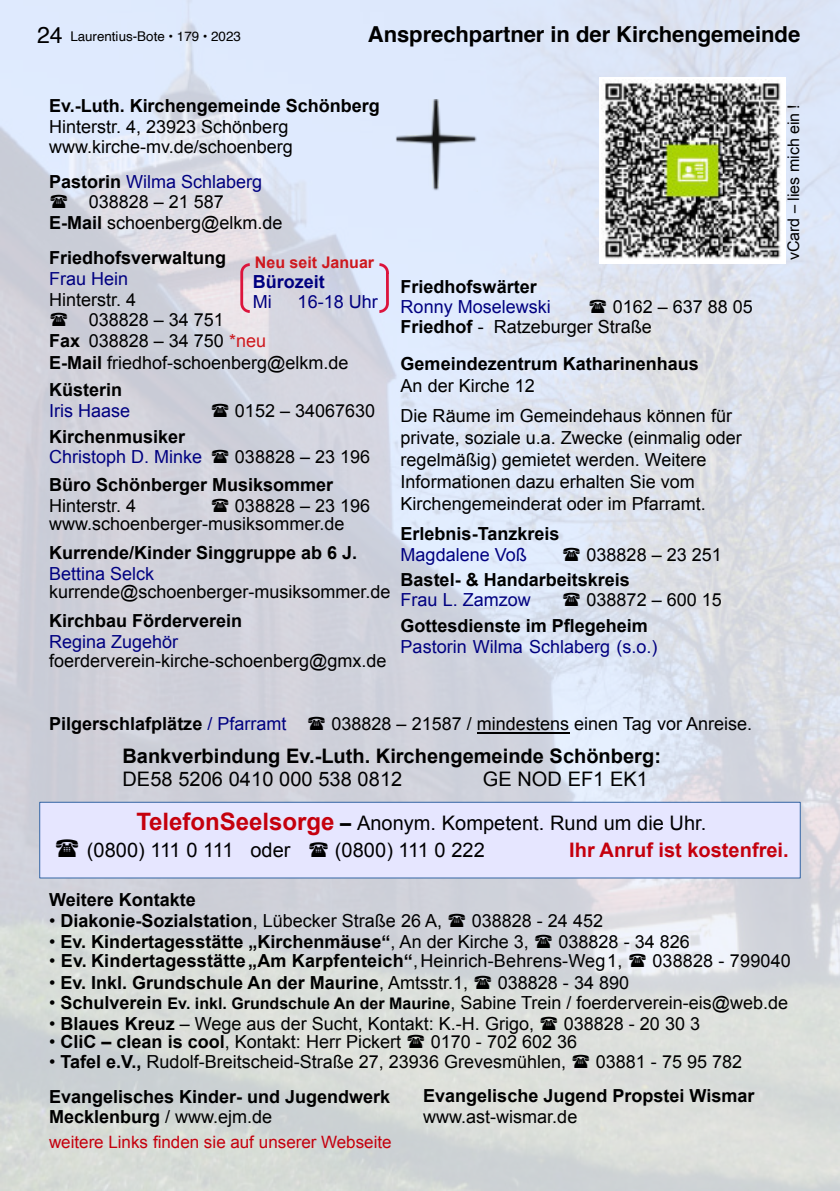
<style>
.page{position:relative;width:840px;height:1191px;background:#fff}
.page>*{position:absolute;margin:0;border:0;box-sizing:border-box;transform-origin:0 0}
.t1{font:700 22px "Helvetica";color:#000}
.t2{font:20px/27.6px "Arial";color:#000}
.t3{font:700 20px "Arial";color:#000}
.t4{font:700 20px "Arial";color:#c5000d}
.t5{font:18px/20.6px "Arial";color:#000}
.t6{font:700 18px/24.8px "Arial";color:#000}
.t7{font:18px/20.6px "Arial";color:#000080}
.t8{font:700 18px "Arial";color:#000080}
.t9{font:17px "Arial";letter-spacing:-.005em;color:#c5000d}
.t10{font:16px "Arial Unicode MS";color:#000}
.t11{font:700 16px "Arial";color:#ce181e}
.t12{font:13.4px "Helvetica";letter-spacing:-.005em;color:#000}
.s1{font-size:23px}
.s2{font-weight:700}
.s3{color:#000080}
.s4{color:#ce181e}
.s5{font-weight:700;color:#000}
.s6{color:#000}
.s7{font-weight:400}
.s8{font-weight:700;font-size:24px;color:#c5000d}
.s9{font-weight:700;font-size:16px}
</style>
<div class="page">
<img style="left:0;top:0;width:839px;height:1191px">
<img style="left:395px;top:100px;width:82px;height:91px">
<div style="left:40px;top:802px;width:759px;height:76px;background:#e6e6ff;border:1px solid #3465a4"></div>
<hr style="left:476px;top:732px;width:92px;height:1px;background:#000">
<svg style="left:238px;top:262px;width:14px;height:53px"></svg>
<svg style="left:376px;top:261px;width:14px;height:53px"></svg>
<hr style="left:598px;top:77px;width:187px;height:3px;background:#fff">
<hr style="left:598px;top:261px;width:187px;height:3px;background:#fff">
<hr style="left:598px;top:80px;width:3px;height:181px;background:#fff">
<hr style="left:782px;top:80px;width:3px;height:181px;background:#fff">
<img style="left:601px;top:80px;width:181px;height:181px">
<p class="t12" style="left:37px;top:31px;width:205px"><span class="s1">24</span> Laurentius-Bote • 179 • 2023</p>
<p class="t1" style="left:367px;top:25px;width:433px">Ansprechpartner in der Kirchengemeinde</p>
<p class="t6" style="left:49px;top:95px;width:332px">Ev.-Luth. Kirchengemeinde Schönberg</p>
<p class="t5" style="left:49px;top:118px;width:245px">Hinterstr. 4, 23923 Schönberg www.kirche-mv.de/schoenberg</p>
<p class="t5" style="left:49px;top:173px;width:235px"><span class="s2">Pastorin</span> <span class="s3">Wilma Schlaberg </span>☎ 038828 – 21 587<br><span class="s2">E-Mail</span> schoenberg@elkm.de</p>
<p class="t6" style="left:49px;top:247px;width:178px">Friedhofsverwaltung</p>
<p class="t7" style="left:49px;top:270px;width:80px">Frau Hein</p>
<p class="t5" style="left:49px;top:290px;width:218px">Hinterstr. 4<br>☎ 038828 – 34 751<br><span class="s2">Fax</span> 038828 – 34 750 <span class="s4">*neu</span></p>
<p class="t11" style="left:255px;top:256px;width:121px">Neu seit Januar</p>
<p class="t8" style="left:252px;top:275px;width:73px">Bürozeit</p>
<p class="t7" style="left:252px;top:293px;width:20px">Mi</p>
<p class="t7" style="left:297px;top:293px;width:82px">16-18 Uhr</p>
<p class="t5" style="left:49px;top:354px;width:301px"><span class="s2">E-Mail</span> friedhof-schoenberg@elkm.de</p>
<p class="t6" style="left:49px;top:379px;width:74px">Küsterin</p>
<p class="t7" style="left:49px;top:402px;width:82px">Iris Haase</p>
<p class="t5" style="left:210px;top:402px;width:166px">☎ 0152 – 34067630</p>
<p class="t7" style="left:49px;top:428px;width:322px"><span class="s5">Kirchenmusiker<br></span>Christoph D. Minke <span class="s6">☎ 038828 – 23 196</span></p>
<p class="t6" style="left:49px;top:474px;width:285px">Büro Schönberger Musiksommer</p>
<p class="t5" style="left:49px;top:496px;width:88px">Hinterstr. 4</p>
<p class="t5" style="left:210px;top:496px;width:161px">☎ 038828 – 23 196</p>
<p class="t5" style="left:49px;top:515px;width:297px">www.schoenberger-musiksommer.de</p>
<p class="t6" style="left:49px;top:542px;width:309px">Kurrende/Kinder Singgruppe ab 6 J.</p>
<p class="t7" style="left:49px;top:565px;width:106px">Bettina Selck</p>
<p class="t5" style="left:49px;top:583px;width:343px">kurrende@schoenberger-musiksommer.de</p>
<p class="t6" style="left:49px;top:610px;width:194px">Kirchbau Förderverein</p>
<p class="t7" style="left:49px;top:633px;width:131px">Regina Zugehör</p>
<p class="t5" style="left:49px;top:652px;width:339px">foerderverein-kirche-schoenberg@gmx.de</p>
<p class="t6" style="left:400px;top:276px;width:138px">Friedhofswärter</p>
<p class="t7" style="left:400px;top:298px;width:152px">Ronny Moselewski</p>
<p class="t5" style="left:400px;top:299px;width:353px;line-height:20px;text-indent:187px">☎ 0162 – 637 88 05<br><span class="s2">Friedhof</span> - Ratzeburger Straße</p>
<p class="t6" style="left:400px;top:353px;width:299px">Gemeindezentrum Katharinenhaus</p>
<p class="t5" style="left:400px;top:373px;width:333px;line-height:30px">An der Kirche 12<br>Die Räume im Gemeindehaus können für</p>
<p class="t5" style="left:400px;top:429px;width:342px;line-height:22px">private, soziale u.a. Zwecke (einmalig oder regelmäßig) gemietet werden. Weitere Informationen dazu erhalten Sie vom Kirchengemeinderat oder im Pfarramt.</p>
<p class="t6" style="left:400px;top:523px;width:160px">Erlebnis-Tanzkreis</p>
<p class="t7" style="left:400px;top:546px;width:128px">Magdalene Voß</p>
<p class="t6" style="left:400px;top:544px;width:322px;text-indent:161px">☎ <span class="s7">038828 – 23 251<br></span>Bastel- &amp; Handarbeitskreis</p>
<p class="t7" style="left:400px;top:591px;width:131px">Frau L. Zamzow</p>
<p class="t5" style="left:561px;top:591px;width:161px">☎ 038872 – 600 15</p>
<p class="t6" style="left:400px;top:615px;width:248px">Gottesdienste im Pflegeheim</p>
<p class="t7" style="left:400px;top:637px;width:258px">Pastorin Wilma Schlaberg (s.o.)</p>
<p class="t5" style="left:49px;top:715px;width:704px"><span class="s2">Pilgerschlafplätze</span> <span class="s3">/ Pfarramt</span> ☎ 038828 – 21587 / mindestens einen Tag vor Anreise.</p>
<p class="t3" style="left:122px;top:748px;width:539px">Bankverbindung Ev.-Luth. Kirchengemeinde Schönberg:</p>
<p class="t2" style="left:122px;top:767px;width:281px">DE58 5206 0410 000 538 0812</p>
<p class="t2" style="left:482px;top:767px;width:166px">GE NOD EF1 EK1</p>
<p class="t10" style="left:787px;top:260px;width:158px;rotate:-90deg">vCard – lies mich ein !</p>
<p class="t2" style="left:54px;top:810px;width:653px;text-indent:82px"><span class="s8">TelefonSeelsorge</span> <span class="s2">–</span> Anonym. Kompetent. Rund um die Uhr. ☎ (0800) 111 0 111 oder ☎ (0800) 111 0 222</p>
<p class="t4" style="left:569px;top:842px;width:221px">Ihr Anruf ist kostenfrei.</p>
<p class="t6" style="left:49px;top:889px;width:148px">Weitere Kontakte</p>
<p class="t5" style="left:49px;top:912px;width:555px">• <span class="s2">Diakonie-Sozialstation</span>, Lübecker Straße 26 A, ☎ 038828 - 24 452</p>
<p class="t6" style="left:49px;top:930px;width:642px"><span class="s7">•</span> Ev. Kindertagesstätte „Kirchenmäuse“<span class="s7">, An der Kirche 3,</span> ☎ <span class="s7">038828 - 34 826</span></p>
<p class="t5" style="left:49px;top:952px;width:743px">• <span class="s2">Ev. Kindertagesstätte „Am Karpfenteich“</span>,Heinrich-Behrens-Weg1, ☎ 038828 - 799040</p>
<p class="t6" style="left:49px;top:971px;width:581px"><span class="s7">•</span> Ev. Inkl. Grundschule An der Maurine<span class="s7">, Amtsstr.1,</span> ☎ <span class="s7">038828 - 34 890</span></p>
<p class="t5" style="left:49px;top:994px;width:740px">• <span class="s2">Schulverein</span> <span class="s9">Ev. inkl. Grundschule An der Maurine</span>, Sabine Trein / foerderverein-eis@web.de</p>
<p class="t5" style="left:49px;top:1015px;width:652px">• <span class="s2">Blaues Kreuz</span> – Wege aus der Sucht, Kontakt: K.-H. Grigo, ☎ 038828 - 20 30 3</p>
<p class="t5" style="left:49px;top:1033px;width:529px">• <span class="s2">CliC – clean is cool</span>, Kontakt: Herr Pickert ☎ 0170 - 702 602 36</p>
<p class="t5" style="left:49px;top:1045px;width:694px;line-height:34.8px">• <span class="s2">Tafel e.V.,</span> Rudolf-Breitscheid-Straße 27, 23936 Grevesmühlen, ☎ 03881 - 75 95 782<br><span class="s2">Evangelisches Kinder- und Jugendwerk</span></p>
<p class="t6" style="left:49px;top:1106px;width:224px">Mecklenburg <span class="s7">/ www.ejm.de</span></p>
<p class="t9" style="left:49px;top:1135px;width:344px">weitere Links finden sie auf unserer Webseite</p>
<p class="t6" style="left:423px;top:1085px;width:332px">Evangelische Jugend Propstei Wismar</p>
<p class="t5" style="left:423px;top:1108px;width:155px">www.ast-wismar.de</p>
</div>
